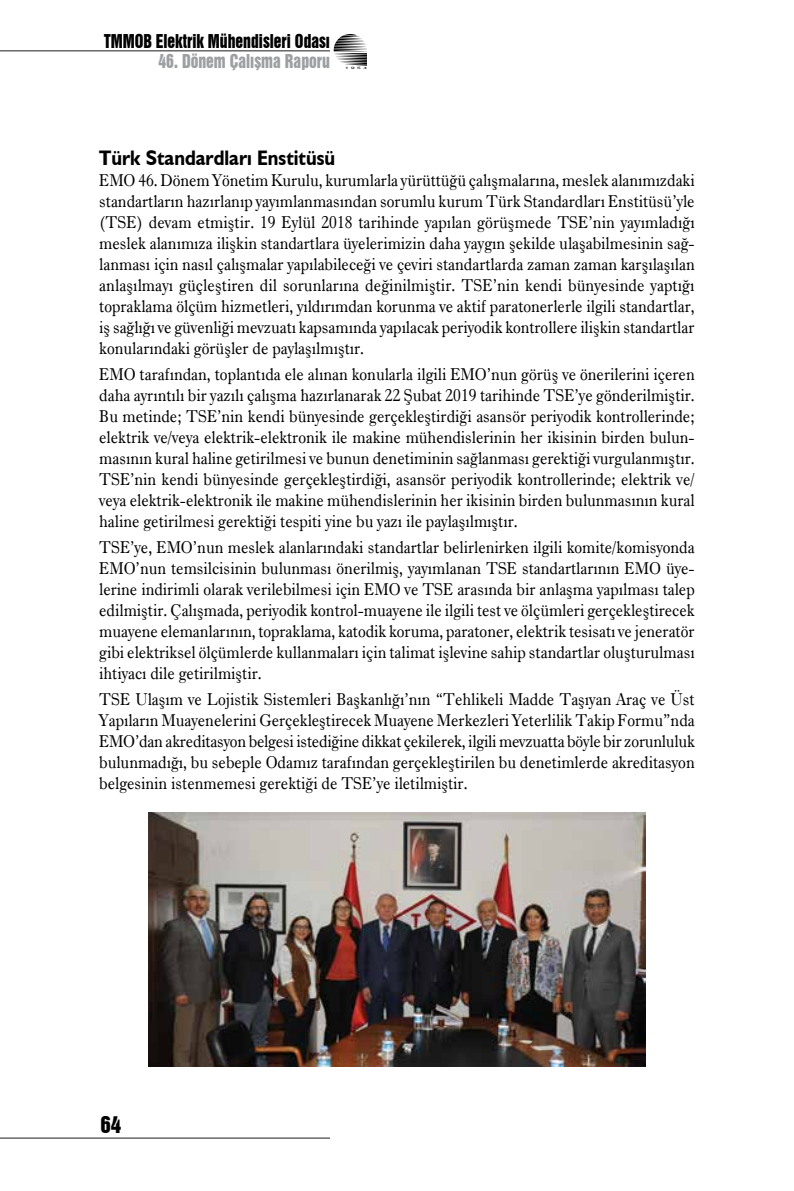
<style>
.page{position:relative;width:794px;height:1191px;background:#fff}
.page>*{position:absolute;margin:0;border:0;box-sizing:border-box;transform-origin:0 0}
.t1{font:700 21px "Humanist 521 BT";color:#000;scale:.9 1}
.t2{font:21px "Swiss 921 BT Regular A";color:#000}
.t3{font:17.5px/21px "Dutch 766 BT Roman A";color:#000;text-align:justify;scale:.9 1}
.t4{font:17.5px "Swiss 921 BT Regular A";color:#000;scale:.9 1}
.t5{font:17.5px "Swiss 921 BT Regular A";color:#9d9fa2;scale:.9 1}
.t6{font:3.32px "Swiss 721 BT";color:#000;scale:2 1}
</style>
<div class="page">
<hr style="left:0;top:50px;width:330px;height:1px;background:#1b1c20">
<hr style="left:0;top:1137px;width:330px;height:1px;background:#1b1c20">
<svg style="left:334px;top:34px;width:33px;height:32px"></svg>
<img style="left:149px;top:812px;width:496px;height:255px">
<p class="t4" style="left:104px;top:30px;width:252px">TMMOB Elektrik Mühendisleri Odası</p>
<p class="t5" style="left:158px;top:50px;width:192px">46. Dönem Çalışma Raporu</p>
<p class="t6" style="left:345px;top:66px;width:12px">1954</p>
<p class="t1" style="left:99px;top:145px;width:264px">Türk Standardları Enstitüsü</p>
<p class="t3" style="left:99px;top:169px;width:663px">EMO 46. Dönem Yönetim Kurulu, kurumlarla yürüttüğü çalışmalarına, meslek alanımızdaki standartların hazırlanıp yayımlanmasından sorumlu kurum Türk Standardları Enstitüsü’yle (TSE) devam etmiştir. 19 Eylül 2018 tarihinde yapılan görüşmede TSE’nin yayımladığı meslek alanımıza ilişkin standartlara üyelerimizin daha yaygın şekilde ulaşabilmesinin sağ&shy;lanması için nasıl çalışmalar yapılabileceği ve çeviri standartlarda zaman zaman karşılaşılan anlaşılmayı güçleştiren dil sorunlarına değinilmiştir. TSE’nin kendi bünyesinde yaptığı topraklama ölçüm hizmetleri, yıldırımdan korunma ve aktif paratonerlerle ilgili standartlar, iş sağlığı ve güvenliği mevzuatı kapsamında yapılacak periyodik kontrollere ilişkin standartlar konularındaki görüşler de paylaşılmıştır.</p>
<p class="t3" style="left:99px;top:363px;width:663px">EMO tarafından, toplantıda ele alınan konularla ilgili EMO’nun görüş ve önerilerini içeren daha ayrıntılı bir yazılı çalışma hazırlanarak 22 Şubat 2019 tarihinde TSE’ye gönderilmiştir.<br>Bu metinde; TSE’nin kendi bünyesinde gerçekleştirdiği asansör periyodik kontrollerinde; elektrik ve/veya elektrik-elektronik ile makine mühendislerinin her ikisinin birden bulun&shy;masının kural haline getirilmesi ve bunun denetiminin sağlanması gerektiği vurgulanmıştır.<br>TSE’nin kendi bünyesinde gerçekleştirdiği, asansör periyodik kontrollerinde; elektrik ve/ veya elektrik-elektronik ile makine mühendislerinin her ikisinin birden bulunmasının kural haline getirilmesi gerektiği tespiti yine bu yazı ile paylaşılmıştır.</p>
<p class="t3" style="left:99px;top:536px;width:663px">TSE’ye, EMO’nun meslek alanlarındaki standartlar belirlenirken ilgili komite/komisyonda EMO’nun temsilcisinin bulunması önerilmiş, yayımlanan TSE standartlarının EMO üye&shy;lerine indirimli olarak verilebilmesi için EMO ve TSE arasında bir anlaşma yapılması talep edilmiştir. Çalışmada, periyodik kontrol-muayene ile ilgili test ve ölçümleri gerçekleştirecek muayene elemanlarının, topraklama, katodik koruma, paratoner, elektrik tesisatı ve jeneratör gibi elektriksel ölçümlerde kullanmaları için talimat işlevine sahip standartlar oluşturulması ihtiyacı dile getirilmiştir.</p>
<p class="t3" style="left:99px;top:688px;width:663px">TSE Ulaşım ve Lojistik Sistemleri Başkanlığı’nın “Tehlikeli Madde Taşıyan Araç ve Üst Yapıların Muayenelerini Gerçekleştirecek Muayene Merkezleri Yeterlilik Takip Formu”nda EMO’dan akreditasyon belgesi istediğine dikkat çekilerek, ilgili mevzuatta böyle bir zorunluluk bulunmadığı, bu sebeple Odamız tarafından gerçekleştirilen bu denetimlerde akreditasyon belgesinin istenmemesi gerektiği de TSE’ye iletilmiştir.</p>
<p class="t2" style="left:100px;top:1110px;width:22px">64</p>
</div>
